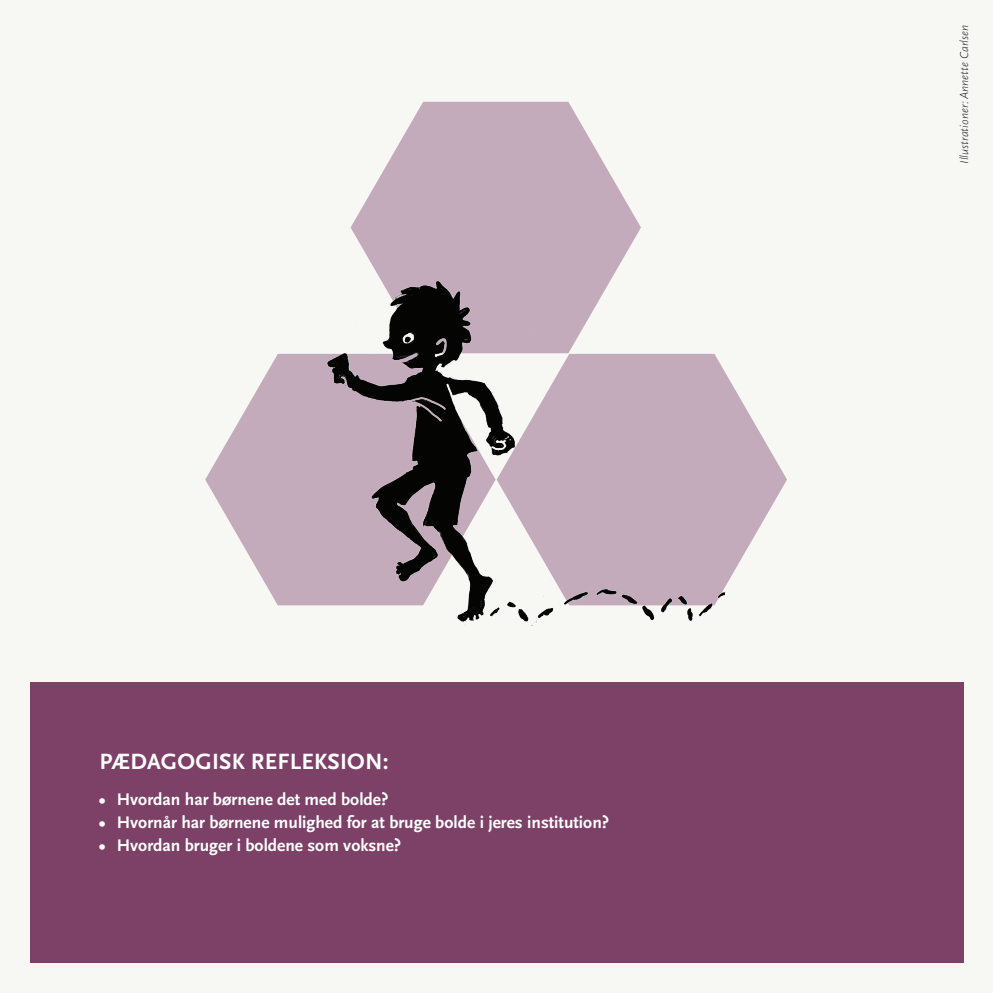
<style>
.page{position:relative;width:993px;height:993px;background:#fff}
.page>*{position:absolute;margin:0;border:0;box-sizing:border-box;transform-origin:0 0}
.t1{font:700 23.1px "Scala Sans OT";letter-spacing:.01em;color:#fff}
.t2{font:700 17.5px "Scala Sans OT";color:#fff}
.t3{font:italic 300 11.9px "Scala Sans OT";color:#231f20}
</style>
<div class="page">
<div style="left:0;top:0;width:992px;height:992px;background:#f7f7f4"></div>
<svg style="left:350px;top:102px;width:290px;height:168px;fill:#c4abbc"></svg>
<svg style="left:205px;top:354px;width:94px;height:251px;fill:#c4abbc"></svg>
<svg style="left:724px;top:371px;width:62px;height:225px"></svg>
<img style="left:299px;top:270px;width:425px;height:356px">
<div style="left:30px;top:682px;width:932px;height:280px;background:#7d4168"></div>
<h1 class="t1" style="left:99px;top:748px;width:290px">PÆDAGOGISK REFLEKSION:</h1>
<p class="t2" style="left:99px;top:789px;width:290px">• Hvordan har børnene det med bolde?</p>
<p class="t2" style="left:99px;top:812px;width:511px">• Hvornår har børnene mulighed for at bruge bolde i jeres institution?</p>
<p class="t2" style="left:99px;top:834px;width:303px">• Hvordan bruger i boldene som voksne?</p>
<p class="t3" style="left:957px;top:164px;width:140px;rotate:-90deg">Illustrationer: Annette Carlsen</p>
</div>
